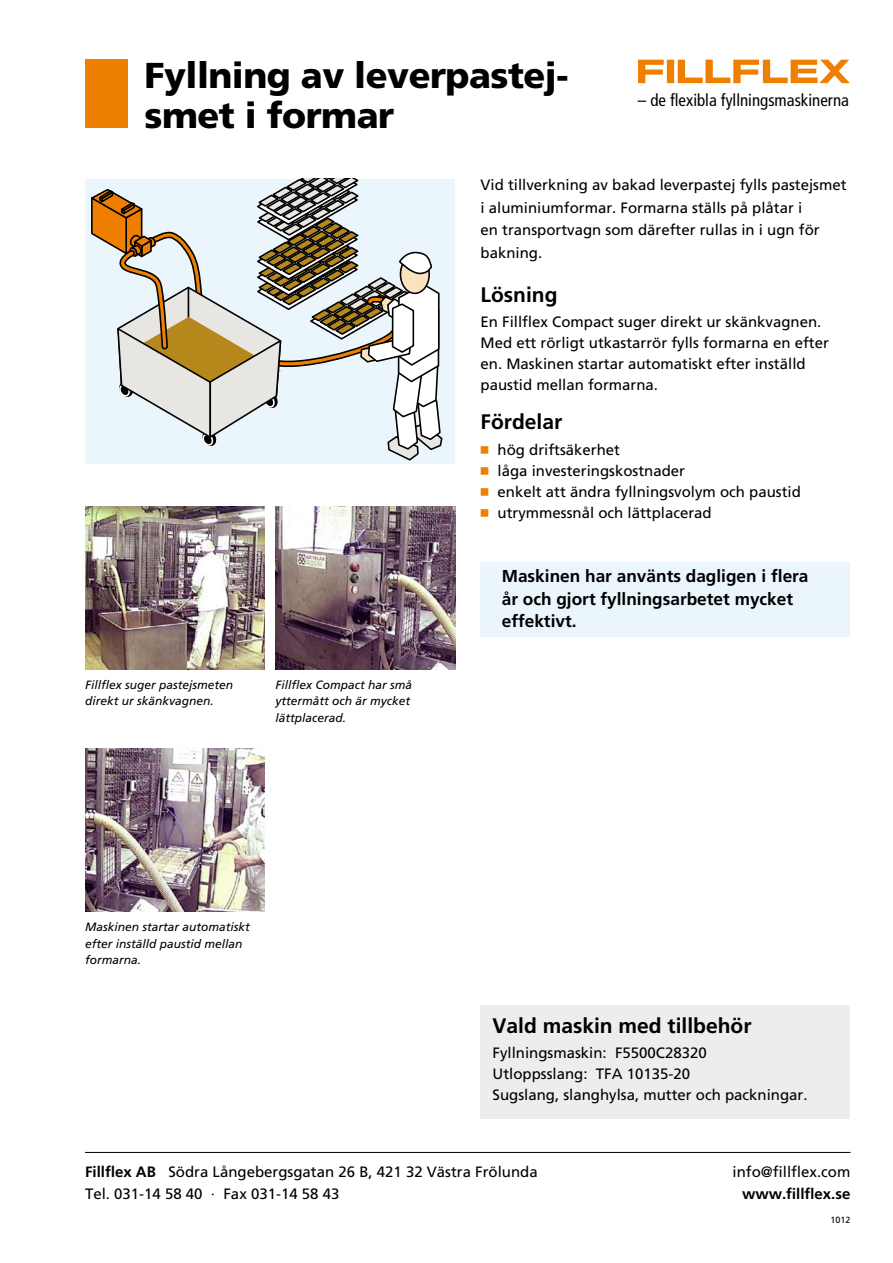
<style>
.page{position:relative;width:893px;height:1263px;background:#fff}
.page>*{position:absolute;margin:0;border:0;box-sizing:border-box;transform-origin:0 0}
.t1{font:900 36px/40.5px "Frutiger";letter-spacing:-.015em;color:#000}
.t2{font:700 21px "Frutiger";color:#000}
.t3{font:700 17.25px/22.5px "Frutiger";color:#000}
.t4{font:condensed 16.95px "Frutiger";color:#000}
.t5{font:15px/21px "Frutiger";color:#000}
.t6{font:700 15px "Frutiger";color:#000}
.t7{font:italic 12px/16.5px "Frutiger";color:#000}
.t8{font:9px "Frutiger";color:#000}
.s1{font-family:"Universal Newswith Comm Pi";color:#ee7f00}
.s2{font-weight:700}
</style>
<div class="page">
<div style="left:480px;top:562px;width:370px;height:74px;background:#eaf6fc"></div>
<div style="left:85px;top:179px;width:370px;height:284px;background:#eaf6fc"></div>
<svg style="left:91px;top:179px;width:352px;height:282px"></svg>
<img style="left:85px;top:506px;width:180px;height:163px">
<img style="left:85px;top:748px;width:180px;height:164px">
<img style="left:275px;top:506px;width:180px;height:163px">
<div style="left:85px;top:60px;width:43px;height:68px;background:#ee7f00"></div>
<svg style="left:638px;top:60px;width:212px;height:24px"></svg>
<svg style="left:638px;top:60px;width:26px;height:23px"></svg>
<div style="left:667px;top:60px;width:7px;height:23px;background:#ee7f00"></div>
<svg style="left:678px;top:60px;width:172px;height:23px"></svg>
<hr style="left:85px;top:1152px;width:765px;height:1px;background:#000">
<div style="left:480px;top:1005px;width:370px;height:113px;background:#eceded"></div>
<h1 class="t1" style="left:145px;top:54px;width:425px">Fyllning av leverpastej&shy;smet i formar</h1>
<p class="t4" style="left:638px;top:91px;width:213px">– de flexibla fyllningsmaskinerna</p>
<p class="t5" style="left:480px;top:174px;width:367px;line-height:22.5px">Vid tillverkning av bakad leverpastej fylls pastejsmet i aluminiumformar. Formarna ställs på plåtar i<br>en transportvagn som därefter rullas in i ugn för bakning.</p>
<h2 class="t2" style="left:480px;top:282px;width:78px">Lösning</h2>
<p class="t5" style="left:480px;top:311px;width:350px">En Fillflex Compact suger direkt ur skänkvagnen.<br>Med ett rörligt utkastarrör fylls formarna en efter en. Maskinen startar automatiskt efter inställd paustid mellan formarna.</p>
<h2 class="t2" style="left:480px;top:410px;width:83px">Fördelar</h2>
<p class="t5" style="left:480px;top:439px;width:322px"><span class="s1">n</span> hög driftsäkerhet<br><span class="s1">n</span> låga investeringskostnader<br><span class="s1">n</span> enkelt att ändra fyllningsvolym och paustid <span class="s1">n</span> utrymmessnål och lättplacerad</p>
<p class="t7" style="left:85px;top:676px;width:150px">Fillflex suger pastejsmeten direkt ur skänkvagnen.</p>
<p class="t7" style="left:275px;top:676px;width:138px">Fillflex Compact har små yttermått och är mycket lättplacerad.</p>
<p class="t7" style="left:85px;top:919px;width:166px">Maskinen startar automatiskt efter inställd paustid mellan formarna.</p>
<p class="t3" style="left:502px;top:565px;width:308px">Maskinen har använts dagligen i flera år och gjort fyllningsarbetet mycket effektivt.</p>
<h2 class="t2" style="left:492px;top:1013px;width:261px">Vald maskin med tillbehör</h2>
<p class="t5" style="left:492px;top:1042px;width:317px">Fyllningsmaskin: F5500C28320<br>Utloppsslang: TFA 10135-20<br>Sugslang, slanghylsa, mutter och packningar.</p>
<p class="t5" style="left:85px;top:1161px;width:454px"><span class="s2">Fillflex AB</span> Södra Långebergsgatan 26 B, 421 32 Västra Frölunda</p>
<p class="t5" style="left:733px;top:1161px;width:119px">info@fillflex.com</p>
<p class="t5" style="left:85px;top:1183px;width:256px">Tel. 031-14 58 40 · Fax 031-14 58 43</p>
<p class="t6" style="left:742px;top:1185px;width:110px">www.fillflex.se</p>
<p class="t8" style="left:830px;top:1215px;width:22px">1012</p>
</div>
